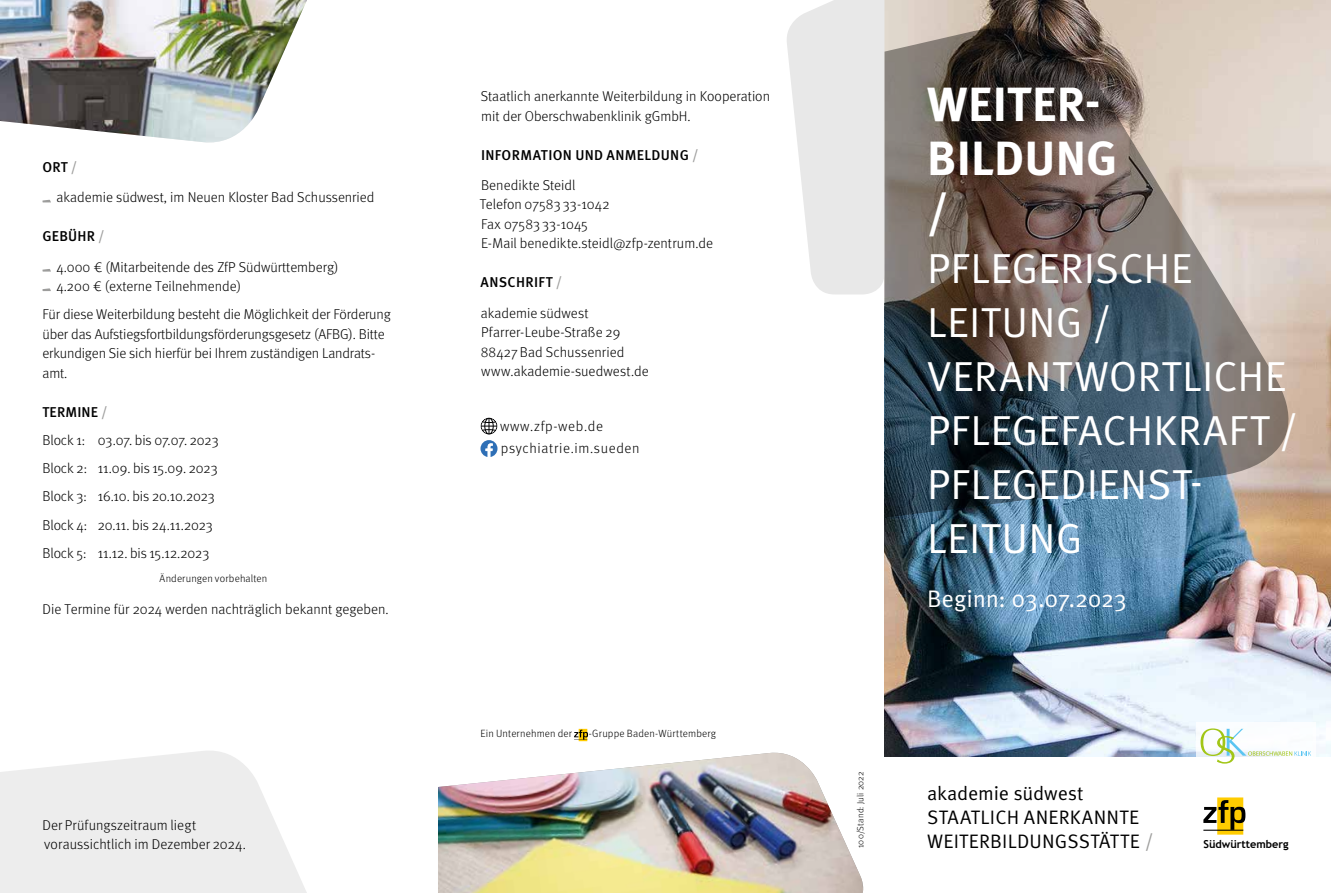
<style>
.page{position:relative;width:1331px;height:893px;background:#fff}
.page>*{position:absolute;margin:0;border:0;box-sizing:border-box;transform-origin:0 0}
.t1{font:700 48px/54px "Meta Pro";letter-spacing:.005em;color:#fff}
.t2{font:42px/54px "Meta Pro Norm";letter-spacing:.005em;color:#fff}
.t3{font:24px "Meta Pro Norm";letter-spacing:-.01em;color:#fff}
.t4{font:19.5px/24px "Meta Pro Norm";letter-spacing:.005em;color:#000}
.t5{font:300 14.25px/19.5px "Meta Pro";color:#000}
.t6{font:500 14.25px/30.2px "Meta Pro";letter-spacing:.025em;color:#000}
.t7{font:300 14.25px "Meta Pro";letter-spacing:.045em;color:#000}
.t8{font:700 10.95px "Trebuchet MS";color:#000}
.t9{font:300 10.5px "Meta Pro";letter-spacing:.015em;color:#000}
.t10{font:300 9px "Meta Pro";letter-spacing:.02em;color:#000}
.s1{font-weight:500}
.s2{font-weight:500;color:#9d9d9c}
.s3{color:#9d9d9c}
.s4{font-weight:300}
</style>
<div class="page">
<img style="left:884px;top:0;width:447px;height:756px">
<div style="left:1217px;top:797px;width:26px;height:38px;background:#fc0"></div>
<svg style="left:1203px;top:800px;width:42px;height:30px"></svg>
<hr style="left:1203px;top:830px;width:40px;height:1px;background:#000">
<svg style="left:787px;top:0;width:97px;height:294px;background:#ebebeb"></svg>
<img style="left:0;top:0;width:307px;height:143px">
<svg style="left:0;top:751px;width:307px;height:142px"></svg>
<img style="left:438px;top:753px;width:425px;height:140px">
<svg style="left:43px;top:200px;width:8px;height:2px"></svg>
<svg style="left:43px;top:269px;width:8px;height:3px"></svg>
<svg style="left:43px;top:288px;width:8px;height:3px"></svg>
<svg style="left:579px;top:729px;width:8px;height:12px"></svg>
<svg style="left:574px;top:730px;width:14px;height:10px"></svg>
<svg style="left:481px;top:418px;width:16px;height:16px"></svg>
<svg style="left:480px;top:440px;width:17px;height:17px"></svg>
<svg style="left:884px;top:13px;width:412px;height:505px;background:#747372"></svg>
<div style="left:1196px;top:723px;width:119px;height:65px;background:#fff"></div>
<svg style="left:1200px;top:728px;width:111px;height:36px"></svg>
<p class="t5" style="left:57px;top:151px;width:319px;line-height:30.2px;text-indent:-14px"><span class="s1">ORT</span> <span class="s2">/<br></span>akademie südwest, im Neuen Kloster Bad Schussenried</p>
<p class="t5" style="left:57px;top:221px;width:283px;line-height:30.2px;text-indent:-14px"><span class="s1">GEBÜHR</span> <span class="s2">/<br></span>4.000 € (Mitarbeitende des ZfP Südwürttemberg)</p>
<p class="t5" style="left:43px;top:271px;width:350px;line-height:28px;text-indent:14px">4.200 € (externe Teilnehmende)<br>Für diese Weiterbildung besteht die Möglichkeit der Förderung</p>
<p class="t5" style="left:43px;top:323px;width:344px">über das Aufstiegsfortbildungsförderungsgesetz (AFBG). Bitte erkundigen Sie sich hierfür bei Ihrem zuständigen Landrats&shy;amt.</p>
<p class="t5" style="left:43px;top:397px;width:178px;line-height:28.2px"><span class="s1">TERMINE</span> <span class="s2">/<br></span>Block 1: 03.07. bis 07.07. 2023<br>Block 2: 11.09. bis 15.09. 2023<br>Block 3: 16.10. bis 20.10.2023<br>Block 4: 20.11. bis 24.11.2023<br>Block 5: 11.12. bis 15.12.2023</p>
<p class="t9" style="left:160px;top:571px;width:109px">Änderungen vorbehalten</p>
<p class="t5" style="left:43px;top:599px;width:347px">Die Termine für 2024 werden nachträglich bekannt gegeben.</p>
<p class="t5" style="left:43px;top:814px;width:205px">Der Prüfungszeitraum liegt voraussichtlich im Dezember 2024.</p>
<p class="t5" style="left:481px;top:86px;width:291px">Staatlich anerkannte Weiterbildung in Kooperation mit der Oberschwabenklinik gGmbH.</p>
<p class="t6" style="left:481px;top:139px;width:219px">INFORMATION UND ANMELDUNG <span class="s3">/<br></span><span class="s4">Benedikte Steidl</span></p>
<p class="t5" style="left:480px;top:194px;width:235px">Telefon 07583 33-1042<br>Fax 07583 33-1045<br>E-Mail benedikte.steidl@zfp-zentrum.de</p>
<p class="t5" style="left:481px;top:267px;width:110px;line-height:30.2px"><span class="s1">ANSCHRIFT</span> <span class="s2">/ </span>akademie südwest</p>
<p class="t5" style="left:481px;top:322px;width:169px">Pfarrer-Leube-Straße 29<br>88427 Bad Schussenried www.akademie-suedwest.de</p>
<p class="t7" style="left:500px;top:415px;width:104px">www.zfp-web.de</p>
<p class="t7" style="left:501px;top:437px;width:140px">psychiatrie.im.sueden</p>
<p class="t9" style="left:480px;top:726px;width:93px">Ein Unternehmen der</p>
<p class="t9" style="left:589px;top:726px;width:129px">-Gruppe Baden-Württemberg</p>
<h1 class="t1" style="left:927px;top:75px;width:192px">WEITER-<br>BILDUNG /</h1>
<h2 class="t2" style="left:927px;top:239px;width:372px">PFLEGERISCHE<br>LEITUNG /<br>VERANTWORTLICHE<br>PFLEGEFACHKRAFT /<br>PFLEGEDIENST-<br>LEITUNG</h2>
<h3 class="t3" style="left:927px;top:581px;width:201px">Beginn: 03.07.2023</h3>
<p class="t10" style="left:854px;top:848px;width:78px;rotate:-90deg">100/Stand: Juli 2022</p>
<h3 class="t4" style="left:927px;top:780px;width:228px">akademie südwest<br>STAATLICH ANERKANNTE<br>WEITERBILDUNGSSTÄTTE <span class="s3">/</span></h3>
<p class="t8" style="left:1203px;top:837px;width:87px">Südwürttemberg</p>
</div>
